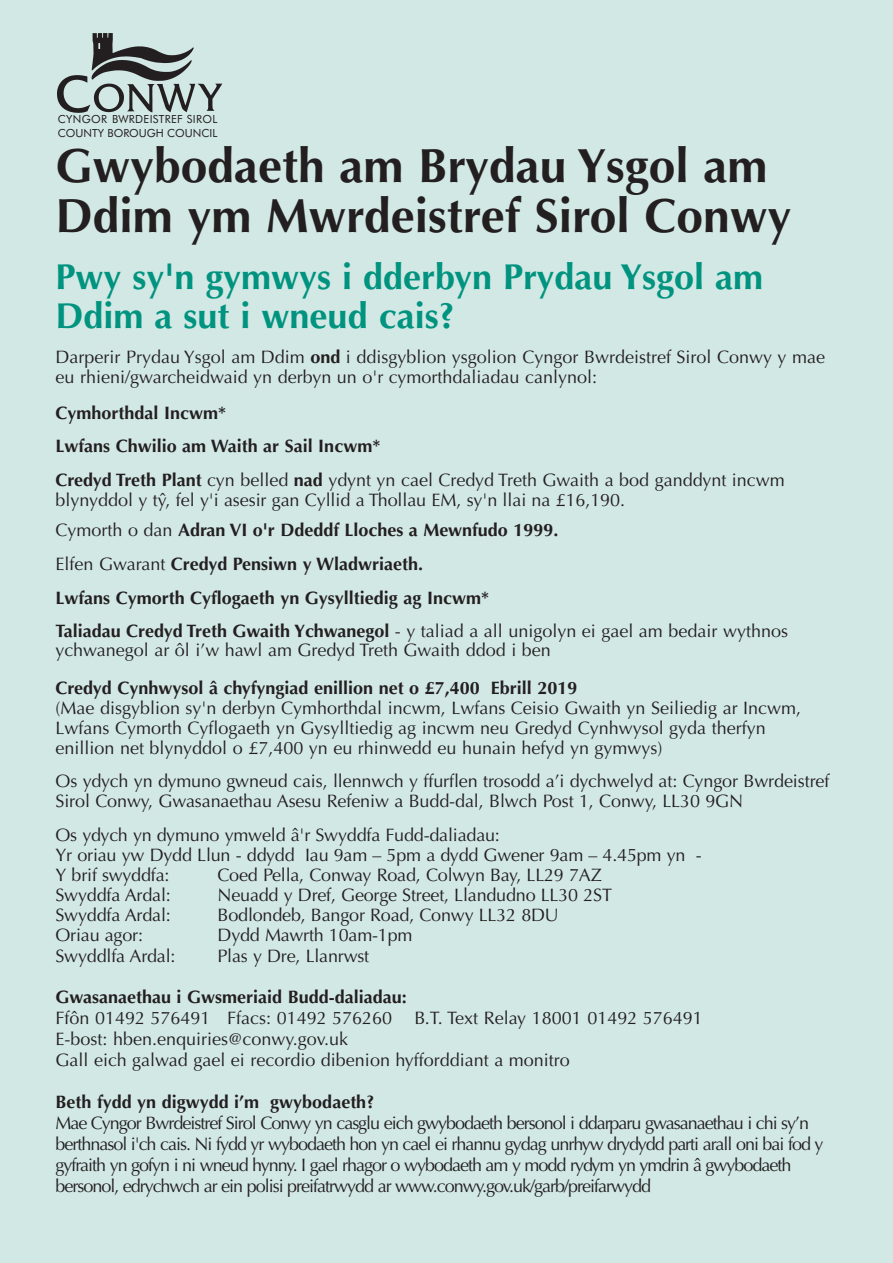
<style>
.page{position:relative;width:893px;height:1263px;background:#d2e8e4}
.page>*{position:absolute;margin:0;border:0;box-sizing:border-box;transform-origin:0 0}
.t1{font:700 48px/49.5px "Optima";color:#231f20}
.t2{font:700 36px/39px "Optima";color:#00937f}
.t3{font:18px/20.1px "Optima";letter-spacing:-.005em;color:#231f20}
.t4{font:700 18px/33.6px "Optima";color:#231f20}
.t5{font:18px/21px "Optima";letter-spacing:-.055em;color:#231f20}
.t6{font:11.25px/13.5px "Futura BT";letter-spacing:.02em;color:#231f20}
.s1{font-weight:700}
.s2{font-weight:400}
</style>
<div class="page">
<img style="left:57px;top:33px;width:166px;height:80px">
<p class="t6" style="left:58px;top:113px;width:161px">CYNGOR BWRDEISTREF SIROL<br>COUNTY BOROUGH COUNCIL</p>
<h1 class="t1" style="left:56px;top:146px;width:737px">Gwybodaeth am Brydau Ysgol am<br>Ddim ym Mwrdeistref Sirol Conwy</h1>
<h2 class="t2" style="left:56px;top:260px;width:709px">Pwy sy'n gymwys i dderbyn Prydau Ysgol am<br>Ddim a sut i wneud cais?</h2>
<p class="t3" style="left:55px;top:349px;width:771px">Darperir Prydau Ysgol am Ddim <span class="s1">ond</span> i ddisgyblion ysgolion Cyngor Bwrdeistref Sirol Conwy y mae eu rhieni/gwarcheidwaid yn derbyn un o'r cymorthdaliadau canlynol:</p>
<p class="t4" style="left:56px;top:397px;width:731px">Cymhorthdal Incwm*<br>Lwfans Chwilio am Waith ar Sail Incwm*<br>Credyd Treth Plant <span class="s2">cyn belled</span> nad <span class="s2">ydynt yn cael Credyd Treth Gwaith a bod ganddynt incwm</span></p>
<p class="t3" style="left:55px;top:486px;width:571px;line-height:30.6px">blynyddol y tyˆ, fel y'i asesir gan Cyllid a Thollau EM, sy'n llai na £16,190.<br>Cymorth o dan <span class="s1">Adran VI o'r Ddeddf Lloches a Mewnfudo 1999.</span></p>
<p class="t4" style="left:56px;top:549px;width:734px"><span class="s2">Elfen Gwarant</span> Credyd Pensiwn y Wladwriaeth.<br>Lwfans Cymorth Cyflogaeth yn Gysylltiedig ag Incwm*<br>Taliadau Credyd Treth Gwaith Ychwanegol <span class="s2">- y taliad a all unigolyn ei gael am bedair wythnos</span></p>
<p class="t3" style="left:55px;top:641px;width:497px">ychwanegol ar ôl i’w hawl am Gredyd Treth Gwaith ddod i ben</p>
<p class="t4" style="left:56px;top:673px;width:523px">Credyd Cynhwysol â chyfyngiad enillion net o £7,400 Ebrill 2019</p>
<p class="t3" style="left:56px;top:700px;width:747px">(Mae disgyblion sy'n derbyn Cymhorthdal incwm, Lwfans Ceisio Gwaith yn Seiliedig ar Incwm,<br>Lwfans Cymorth Cyflogaeth yn Gysylltiedig ag incwm neu Gredyd Cynhwysol gyda therfyn enillion net blynyddol o £7,400 yn eu rhinwedd eu hunain hefyd yn gymwys)</p>
<p class="t3" style="left:56px;top:773px;width:775px">Os ydych yn dymuno gwneud cais, llennwch y ffurflen trosodd a’i dychwelyd at: Cyngor Bwrdeistref<br>Sirol Conwy, Gwasanaethau Asesu Refeniw a Budd-dal, Blwch Post 1, Conwy, LL30 9GN</p>
<p class="t3" style="left:56px;top:826px;width:648px">Os ydych yn dymuno ymweld â'r Swyddfa Fudd-daliadau:<br>Yr oriau yw Dydd Llun - ddydd Iau 9am – 5pm a dydd Gwener 9am – 4.45pm yn -<br>Y brif swyddfa:</p>
<p class="t3" style="left:218px;top:867px;width:386px">Coed Pella, Conway Road, Colwyn Bay, LL29 7AZ</p>
<p class="t3" style="left:56px;top:887px;width:117px">Swyddfa Ardal:</p>
<p class="t3" style="left:218px;top:887px;width:396px">Neuadd y Dref, George Street, Llandudno LL30 2ST</p>
<p class="t3" style="left:56px;top:907px;width:117px">Swyddfa Ardal:</p>
<p class="t3" style="left:218px;top:907px;width:343px">Bodlondeb, Bangor Road, Conwy LL32 8DU</p>
<p class="t3" style="left:56px;top:927px;width:89px">Oriau agor:</p>
<p class="t3" style="left:218px;top:927px;width:196px">Dydd Mawrth 10am-1pm</p>
<p class="t3" style="left:56px;top:947px;width:122px">Swyddlfa Ardal:</p>
<p class="t3" style="left:218px;top:947px;width:153px">Plas y Dre, Llanrwst</p>
<p class="t4" style="left:56px;top:981px;width:353px">Gwasanaethau i Gwsmeriaid Budd-daliadau:</p>
<p class="t3" style="left:56px;top:1009px;width:649px;line-height:21px">Ffôn 01492 576491 Ffacs: 01492 576260 B.T. Text Relay 18001 01492 576491<br>E-bost: hben.enquiries@conwy.gov.uk<br>Gall eich galwad gael ei recordio dibenion hyfforddiant a monitro</p>
<p class="t4" style="left:56px;top:1086px;width:320px">Beth fydd yn digwydd i’m gwybodaeth?</p>
<p class="t5" style="left:55px;top:1114px;width:769px">Mae Cyngor Bwrdeistref Sirol Conwy yn casglu eich gwybodaeth bersonol i ddarparu gwasanaethau i chi sy’n berthnasol i'ch cais. Ni fydd yr wybodaeth hon yn cael ei rhannu gydag unrhyw drydydd parti arall oni bai fod y gyfraith yn gofyn i ni wneud hynny. I gael rhagor o wybodaeth am y modd rydym yn ymdrin â gwybodaeth bersonol, edrychwch ar ein polisi preifatrwydd ar www.conwy.gov.uk/garb/preifarwydd</p>
</div>
